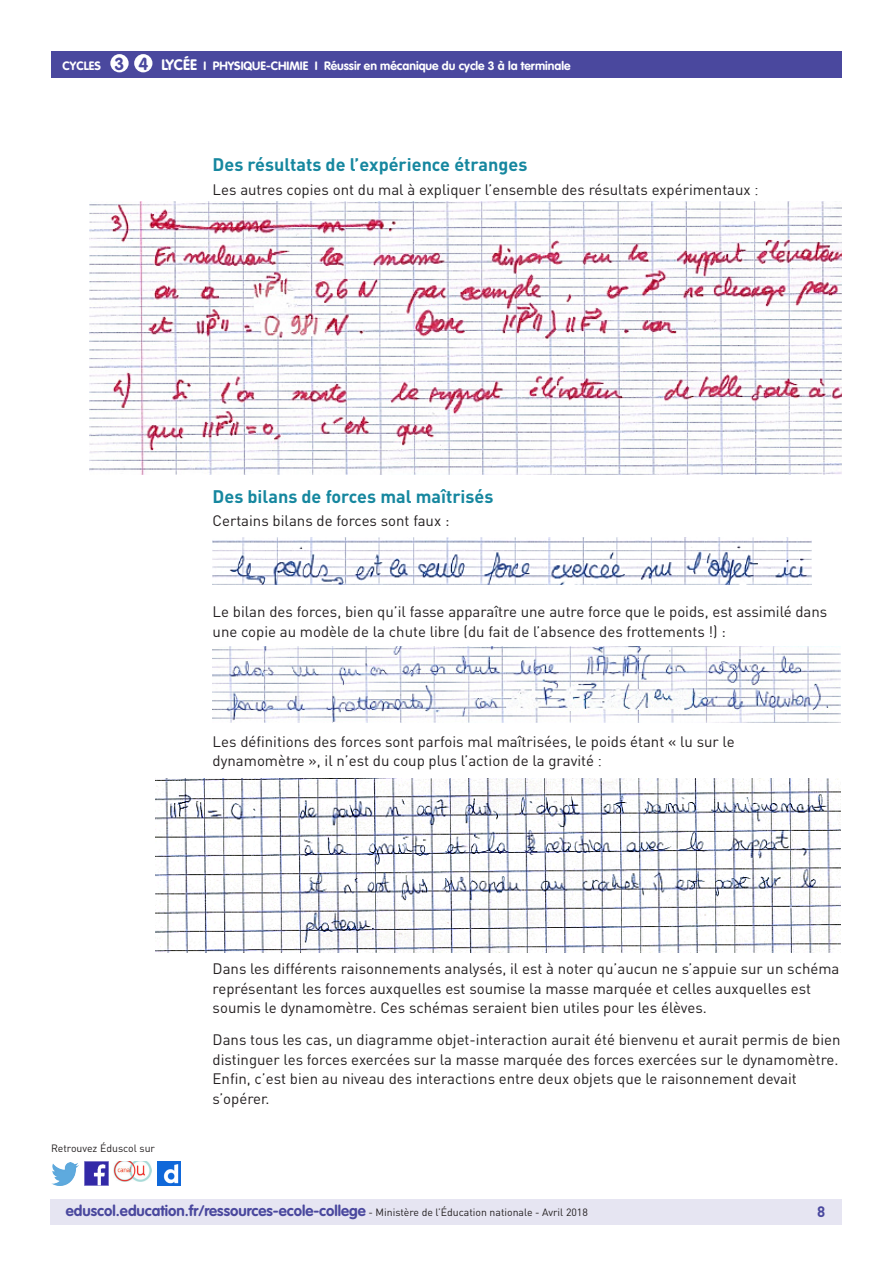
<style>
.page{position:relative;width:893px;height:1263px;background:#fff}
.page>*{position:absolute;margin:0;border:0;box-sizing:border-box;transform-origin:0 0}
._04_Titre_de_niveau{font:700 18px "DIN Pro";color:#16879f}
.t1{font:700 17.25px "VAG Rounded Std";color:#4a489e}
._06_Texte_courant{font:15px/19.5px "DIN Pro";color:#231f20}
.t2{font:700 15px "VAG Rounded Std";color:#4a489e}
.t3{font:700 15px "DIN Pro";color:#4a489e}
.t4{font:700 12px "VAG Rounded Std";color:#fff}
.t5{font:10.5px "DIN Pro";color:#231f20}
.s1{font-size:17.25px;color:#4a489e}
.s2{font-size:15px}
.s3{font-family:"Times New Roman"}
.s4{font-family:"DIN Pro";font-weight:400;font-size:10.5px;color:#231f20}
</style>
<div class="page">
<div style="left:50px;top:1199px;width:791px;height:26px;background:#e6e5f2"></div>
<div style="left:51px;top:51px;width:791px;height:27px;background:#4a489e"></div>
<div style="left:110px;top:54px;width:19px;height:18px;background:#fff;border-radius:50%"></div>
<img style="left:85px;top:1162px;width:23px;height:23px">
<img style="left:51px;top:1163px;width:28px;height:22px">
<img style="left:158px;top:1162px;width:22px;height:23px">
<img style="left:114px;top:1162px;width:38px;height:19px">
<div style="left:134px;top:54px;width:18px;height:18px;background:#fff;border-radius:50%"></div>
<img style="left:90px;top:201px;width:751px;height:273px">
<img style="left:213px;top:537px;width:599px;height:47px">
<img style="left:213px;top:646px;width:627px;height:77px">
<img style="left:155px;top:778px;width:686px;height:174px">
<p class="t4" style="left:63px;top:58px;width:63px">CYCLES <span class="s1">3</span></p>
<p class="t4" style="left:161px;top:58px;width:411px"><span class="s2">LYCÉE</span> I PHYSIQUE-CHIMIE I Réussir en mécanique du cycle 3 à la terminale</p>
<p class="t1" style="left:138px;top:53px;width:11px">4</p>
<p class="_04_Titre_de_niveau" style="left:213px;top:153px;width:316px">Des résultats de l’expérience étranges</p>
<p class="_06_Texte_courant" style="left:213px;top:179px;width:547px">Les autres copies ont du mal à expliquer l’ensemble des résultats expérimentaux <span class="s3">:</span></p>
<p class="_04_Titre_de_niveau" style="left:213px;top:484px;width:282px">Des bilans de forces mal maîtrisés</p>
<p class="_06_Texte_courant" style="left:213px;top:511px;width:238px">Certains bilans de forces sont faux :</p>
<p class="_06_Texte_courant" style="left:213px;top:602px;width:616px">Le bilan des forces, bien qu’il fasse apparaître une autre force que le poids, est assimilé dans une copie au modèle de la chute libre (du fait de l’absence des frottements !) :</p>
<p class="_06_Texte_courant" style="left:213px;top:731px;width:524px">Les définitions des forces sont parfois mal maîtrisées, le poids étant « lu sur le dynamomètre », il n’est du coup plus l’action de la gravité <span class="s3">:</span></p>
<p class="t5" style="left:51px;top:1141px;width:106px">Retrouvez Éduscol sur</p>
<p class="_06_Texte_courant" style="left:213px;top:959px;width:628px">Dans les différents raisonnements analysés, il est à noter qu’aucun ne s’appuie sur un schéma représentant les forces auxquelles est soumise la masse marquée et celles auxquelles est soumis le dynamomètre. Ces schémas seraient bien utiles pour les élèves.</p>
<p class="_06_Texte_courant" style="left:213px;top:1030px;width:629px">Dans tous les cas, un diagramme objet-interaction aurait été bienvenu et aurait permis de bien distinguer les forces exercées sur la masse marquée des forces exercées sur le dynamomètre.<br>Enfin, c’est bien au niveau des interactions entre deux objets que le raisonnement devait s’opérer.</p>
<p class="t2" style="left:66px;top:1202px;width:523px">eduscol.education.fr/ressources-ecole-college <span class="s4">- Ministère de l’Éducation nationale - Avril 2018</span></p>
<p class="t3" style="left:817px;top:1201px;width:10px">8</p>
</div>
